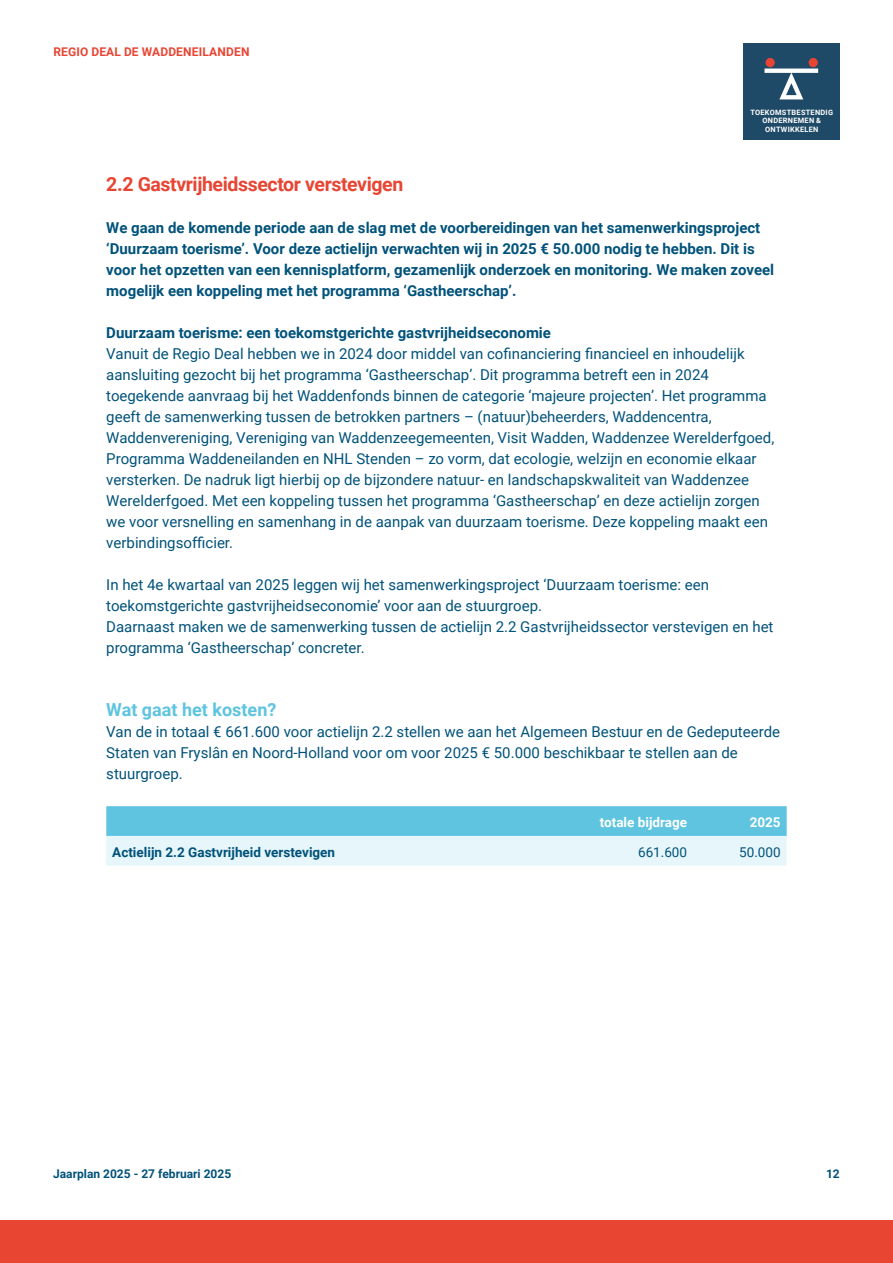
<style>
.page{position:relative;width:893px;height:1263px;background:#fff}
.page>*{position:absolute;margin:0;border:0;box-sizing:border-box;transform-origin:0 0}
.t1{font:700 19.5px "Roboto";letter-spacing:-.02em;color:#e84533}
.t2{font:700 18px "Roboto";color:#5ec4e0}
.t3{font:15px/21px "Roboto";color:#00527a}
.t4{font:700 15px/21px "Roboto";color:#00527a}
.t5{font:700 13.5px "Roboto";color:#00527a}
.t6{font:700 13.5px "Roboto";color:#fff}
.t7{font:13.5px "Roboto";color:#00527a}
.t8{font:700 12px "Roboto";color:#00527a}
.t9{font:700 12px "Roboto";letter-spacing:.015em;color:#e84533}
.t10{font:700 7.35px/8.7px "Roboto";letter-spacing:.035em;color:#fff;text-align:center}
</style>
<div class="page">
<div style="left:0;top:1220px;width:893px;height:43px;background:#e84533"></div>
<svg style="left:106px;top:806px;width:681px;height:60px;background:#a3dded"></svg>
<div style="left:744px;top:44px;width:96px;height:96px;background:#1e4a67"></div>
<svg style="left:776px;top:68px;width:30px;height:32px"></svg>
<div style="left:765px;top:58px;width:10px;height:9px;background:#e84434;border-radius:50%"></div>
<div style="left:809px;top:58px;width:9px;height:9px;background:#e84434;border-radius:50%"></div>
<svg style="left:764px;top:69px;width:54px;height:4px"></svg>
<p class="t9" style="left:53px;top:43px;width:198px">REGIO DEAL DE WADDENEILANDEN</p>
<p class="t10" style="left:750px;top:107px;width:84px">TOEKOMSTBESTENDIG<br>ONDERNEMEN &amp;<br>ONTWIKKELEN</p>
<h1 class="t1" style="left:106px;top:170px;width:299px">2.2 Gastvrijheidssector verstevigen</h1>
<p class="t4" style="left:106px;top:217px;width:669px">We gaan de komende periode aan de slag met de voorbereidingen van het samenwerkingsproject ‘Duurzaam toerisme’. Voor deze actielijn verwachten wij in 2025 € 50.000 nodig te hebben. Dit is voor het opzetten van een kennisplatform, gezamenlijk onderzoek en monitoring. We maken zoveel mogelijk een koppeling met het programma ‘Gastheerschap’.</p>
<p class="t4" style="left:106px;top:322px;width:446px">Duurzaam toerisme: een toekomstgerichte gastvrijheidseconomie</p>
<p class="t3" style="left:106px;top:343px;width:669px">Vanuit de Regio Deal hebben we in 2024 door middel van cofinanciering financieel en inhoudelijk aansluiting gezocht bij het programma ‘Gastheerschap’. Dit programma betreft een in 2024 toegekende aanvraag bij het Waddenfonds binnen de categorie ‘majeure projecten’. Het programma geeft de samenwerking tussen de betrokken partners – (natuur)beheerders, Waddencentra, Waddenvereniging, Vereniging van Waddenzeegemeenten, Visit Wadden, Waddenzee Werelderfgoed, Programma Waddeneilanden en NHL Stenden – zo vorm, dat ecologie, welzijn en economie elkaar versterken. De nadruk ligt hierbij op de bijzondere natuur- en landschapskwaliteit van Waddenzee Werelderfgoed. Met een koppeling tussen het programma ‘Gastheerschap’ en deze actielijn zorgen we voor versnelling en samenhang in de aanpak van duurzaam toerisme. Deze koppeling maakt een verbindingsofficier.</p>
<p class="t3" style="left:106px;top:574px;width:669px">In het 4e kwartaal van 2025 leggen wij het samenwerkingsproject ‘Duurzaam toerisme: een toekomstgerichte gastvrijheidseconomie’ voor aan de stuurgroep.<br>Daarnaast maken we de samenwerking tussen de actielijn 2.2 Gastvrijheidssector verstevigen en het programma ‘Gastheerschap’ concreter.</p>
<p class="t2" style="left:106px;top:697px;width:172px">Wat gaat het kosten?</p>
<p class="t3" style="left:106px;top:721px;width:675px">Van de in totaal € 661.600 voor actielijn 2.2 stellen we aan het Algemeen Bestuur en de Gedeputeerde<br>Staten van Fryslân en Noord-Holland voor om voor 2025 € 50.000 beschikbaar te stellen aan de stuurgroep.</p>
<p class="t6" style="left:600px;top:813px;width:89px">totale bijdrage</p>
<p class="t6" style="left:750px;top:813px;width:32px">2025</p>
<p class="t5" style="left:112px;top:843px;width:224px">Actielijn 2.2 Gastvrijheid verstevigen</p>
<p class="t7" style="left:638px;top:843px;width:51px">661.600</p>
<p class="t7" style="left:739px;top:843px;width:43px">50.000</p>
<p class="t8" style="left:53px;top:1165px;width:180px">Jaarplan 2025 - 27 februari 2025</p>
<p class="t8" style="left:826px;top:1165px;width:15px">12</p>
</div>
